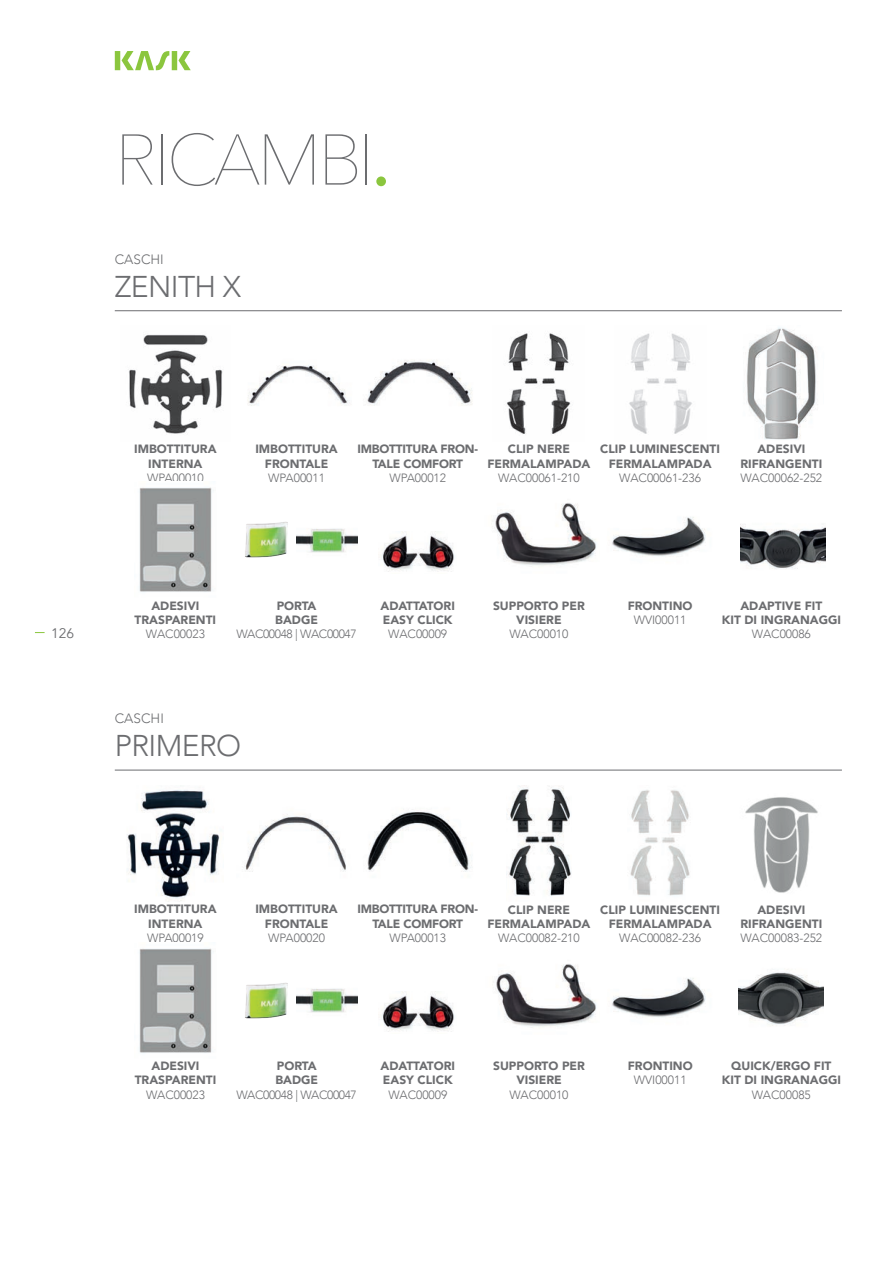
<style>
.page{position:relative;width:893px;height:1263px;background:#fff}
.page>*{position:absolute;margin:0;border:0;box-sizing:border-box;transform-origin:0 0}
.t1{font:200 70.95px "Avenir Next";letter-spacing:-.05em;color:#6c6d70}
.t2{font:300 30px "Avenir";letter-spacing:-.02em;color:#6c6d70}
.t3{font:13.8px "Avenir";color:#6c6d70}
.t4{font:300 13.5px "Avenir";color:#6c6d70}
.t5{font:900 12px/14.4px "Avenir";color:#6c6d70;text-align:center}
.t6{font:300 12px "Avenir";color:#6c6d70}
.t7{font:900 12px/14.4px "Avenir";letter-spacing:-.02em;color:#6c6d70;text-align:center}
.t8{font:300 12px "Avenir";letter-spacing:-.03em;color:#6c6d70}
</style>
<div class="page">
<svg style="left:115px;top:51px;width:76px;height:19px"></svg>
<img style="left:248px;top:360px;width:224px;height:46px">
<img style="left:245px;top:811px;width:227px;height:61px">
<img style="left:629px;top:333px;width:63px;height:101px">
<img style="left:630px;top:790px;width:60px;height:106px">
<img style="left:129px;top:334px;width:94px;height:100px">
<img style="left:127px;top:790px;width:93px;height:111px">
<img style="left:506px;top:333px;width:65px;height:101px">
<img style="left:506px;top:787px;width:65px;height:109px">
<img style="left:245px;top:522px;width:112px;height:36px">
<img style="left:747px;top:327px;width:71px;height:113px">
<img style="left:745px;top:797px;width:73px;height:96px">
<img style="left:139px;top:948px;width:73px;height:105px">
<img style="left:139px;top:487px;width:73px;height:105px">
<hr style="left:115px;top:310px;width:727px;height:1px;background:#6c6d70">
<hr style="left:115px;top:770px;width:727px;height:1px;background:#6c6d70">
<img style="left:739px;top:969px;width:85px;height:57px">
<img style="left:382px;top:531px;width:73px;height:41px">
<img style="left:612px;top:517px;width:94px;height:39px">
<img style="left:492px;top:503px;width:105px;height:64px">
<img style="left:740px;top:524px;width:85px;height:45px">
<img style="left:382px;top:991px;width:73px;height:41px">
<img style="left:612px;top:978px;width:94px;height:39px">
<img style="left:493px;top:964px;width:104px;height:63px">
<img style="left:245px;top:983px;width:112px;height:36px">
<div style="left:376px;top:176px;width:10px;height:10px;background:#8bc63e;border-radius:50%"></div>
<h1 class="t1" style="left:115px;top:100px;width:261px">RICAMBI</h1>
<p class="t4" style="left:115px;top:251px;width:51px">CASCHI</p>
<h2 class="t2" style="left:115px;top:269px;width:128px">ZENITH X</h2>
<p class="t5" style="left:134px;top:441px;width:84px">IMBOTTITURA<br>INTERNA</p>
<p class="t6" style="left:147px;top:471px;width:58px">WPA00010</p>
<p class="t5" style="left:255px;top:441px;width:84px">IMBOTTITURA<br>FRONTALE</p>
<p class="t6" style="left:268px;top:471px;width:58px">WPA00011</p>
<p class="t7" style="left:358px;top:441px;width:122px">IMBOTTITURA FRON-<br>TALE COMFORT</p>
<p class="t6" style="left:389px;top:471px;width:58px">WPA00012</p>
<p class="t5" style="left:487px;top:441px;width:104px">CLIP NERE<br>FERMALAMPADA</p>
<p class="t6" style="left:498px;top:471px;width:83px">WAC00061-210</p>
<p class="t5" style="left:600px;top:441px;width:121px">CLIP LUMINESCENTI<br>FERMALAMPADA</p>
<p class="t6" style="left:619px;top:471px;width:83px">WAC00061-236</p>
<p class="t5" style="left:740px;top:441px;width:84px">ADESIVI<br>RIFRANGENTI</p>
<p class="t6" style="left:740px;top:471px;width:83px">WAC00062-252</p>
<p class="t3" style="left:51px;top:625px;width:25px">126</p>
<p class="t5" style="left:135px;top:598px;width:83px">ADESIVI<br>TRASPARENTI</p>
<p class="t6" style="left:146px;top:627px;width:60px">WAC00023</p>
<p class="t5" style="left:275px;top:598px;width:44px;text-align:left">PORTA<br>BADGE</p>
<p class="t8" style="left:236px;top:627px;width:122px">WAC00048 | WAC00047</p>
<p class="t5" style="left:380px;top:598px;width:76px;text-align:left">ADATTATORI<br>EASY CLICK</p>
<p class="t6" style="left:388px;top:627px;width:60px">WAC00009</p>
<p class="t4" style="left:115px;top:710px;width:51px">CASCHI</p>
<h2 class="t2" style="left:115px;top:728px;width:128px">PRIMERO</h2>
<p class="t5" style="left:493px;top:598px;width:93px">SUPPORTO PER<br>VISIERE</p>
<p class="t6" style="left:509px;top:627px;width:60px">WAC00010</p>
<p class="t5" style="left:628px;top:598px;width:66px">FRONTINO</p>
<p class="t6" style="left:634px;top:613px;width:54px">WVI00011</p>
<p class="t5" style="left:722px;top:598px;width:121px">ADAPTIVE FIT<br>KIT DI INGRANAGGI</p>
<p class="t6" style="left:752px;top:627px;width:60px">WAC00086</p>
<p class="t5" style="left:134px;top:902px;width:84px">IMBOTTITURA<br>INTERNA</p>
<p class="t6" style="left:147px;top:931px;width:58px">WPA00019</p>
<p class="t5" style="left:255px;top:902px;width:84px">IMBOTTITURA<br>FRONTALE</p>
<p class="t6" style="left:268px;top:931px;width:58px">WPA00020</p>
<p class="t7" style="left:358px;top:902px;width:122px">IMBOTTITURA FRON-<br>TALE COMFORT</p>
<p class="t6" style="left:389px;top:931px;width:58px">WPA00013</p>
<p class="t5" style="left:487px;top:902px;width:104px">CLIP NERE<br>FERMALAMPADA</p>
<p class="t6" style="left:498px;top:931px;width:83px">WAC00082-210</p>
<p class="t5" style="left:600px;top:902px;width:121px">CLIP LUMINESCENTI<br>FERMALAMPADA</p>
<p class="t6" style="left:619px;top:931px;width:83px">WAC00082-236</p>
<p class="t5" style="left:740px;top:902px;width:84px">ADESIVI<br>RIFRANGENTI</p>
<p class="t6" style="left:740px;top:931px;width:83px">WAC00083-252</p>
<p class="t5" style="left:135px;top:1058px;width:83px">ADESIVI<br>TRASPARENTI</p>
<p class="t6" style="left:146px;top:1087px;width:60px">WAC00023</p>
<p class="t5" style="left:275px;top:1058px;width:44px;text-align:left">PORTA<br>BADGE</p>
<p class="t8" style="left:236px;top:1087px;width:122px">WAC00048 | WAC00047</p>
<p class="t5" style="left:381px;top:1058px;width:76px;text-align:left">ADATTATORI<br>EASY CLICK</p>
<p class="t6" style="left:388px;top:1087px;width:60px">WAC00009</p>
<p class="t5" style="left:493px;top:1058px;width:93px">SUPPORTO PER<br>VISIERE</p>
<p class="t6" style="left:509px;top:1087px;width:60px">WAC00010</p>
<p class="t5" style="left:628px;top:1058px;width:66px">FRONTINO</p>
<p class="t6" style="left:634px;top:1073px;width:54px">WVI00011</p>
<p class="t5" style="left:722px;top:1058px;width:121px">QUICK/ERGO FIT<br>KIT DI INGRANAGGI</p>
<p class="t6" style="left:752px;top:1087px;width:60px">WAC00085</p>
</div>
